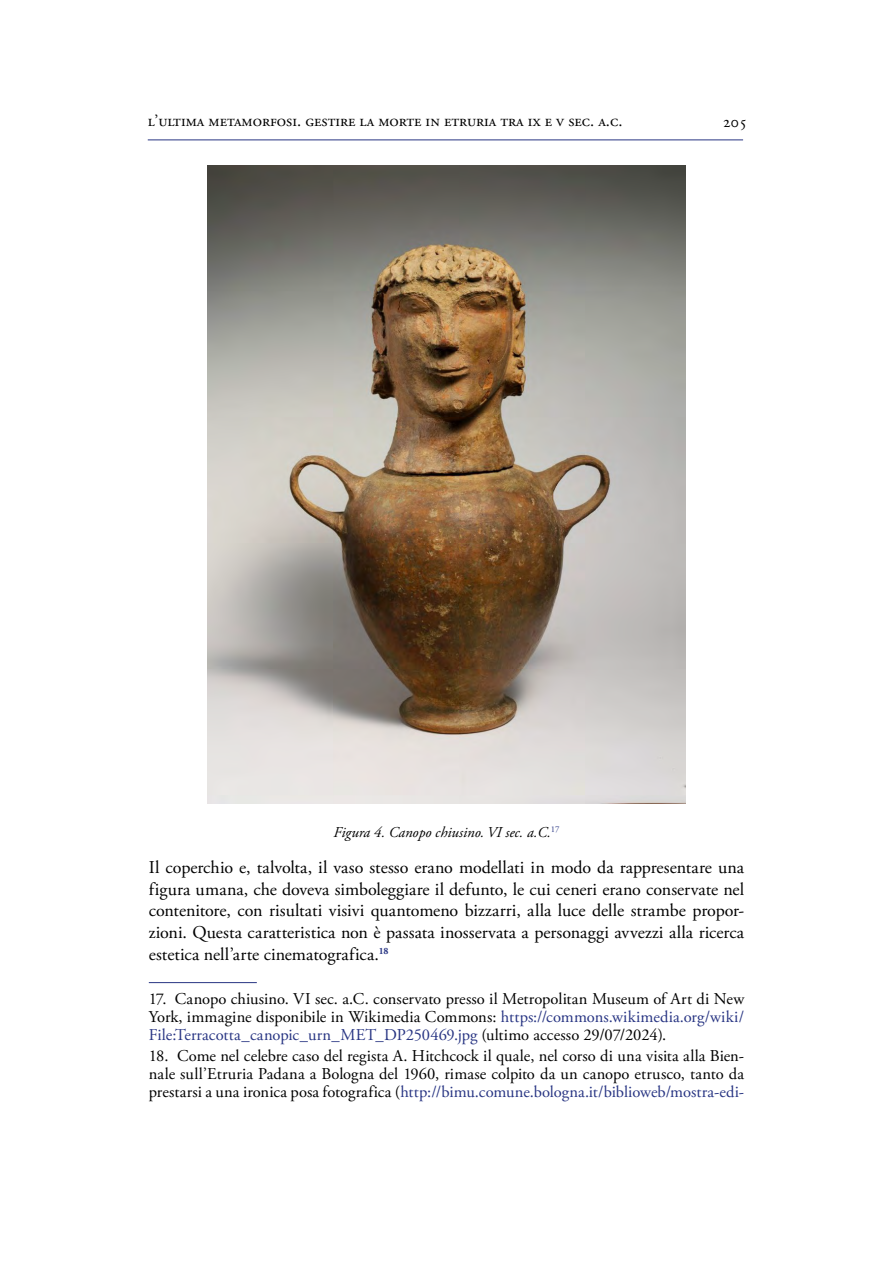
<style>
.page{position:relative;width:893px;height:1263px;background:#fff}
.page>*{position:absolute;margin:0;border:0;box-sizing:border-box;transform-origin:0 0}
.t1{font:18px/21.6px "Adobe Garamond Pro";letter-spacing:.005em;color:#000;text-align:justify}
.t2{font:16.5px/18px "Adobe Garamond Pro";color:#000;text-align:justify}
.t3{font:italic 15px "Adobe Garamond Pro";color:#000}
.s1{color:#283583}
</style>
<div class="page">
<hr style="left:148px;top:140px;width:595px;height:1px;background:#283583">
<img style="left:207px;top:166px;width:479px;height:638px">
<hr style="left:149px;top:982px;width:108px;height:1px;background:#283583">
<p class="t2" style="left:148px;top:112px;width:476px">l’ultima metamorfosi. gestire la morte in etruria tra ix e v sec. a.c.</p>
<p class="t2" style="left:723px;top:113px;width:26px">205</p>
<p class="t3" style="left:334px;top:823px;width:227px">Figura 4. Canopo chiusino. VI sec. a.C.<sup>17</sup></p>
<p class="t1" style="left:149px;top:857px;width:597px">Il coperchio e, talvolta, il vaso stesso erano modellati in modo da rappresentare una figura umana, che doveva simboleggiare il defunto, le cui ceneri erano conservate nel contenitore, con risultati visivi quantomeno bizzarri, alla luce delle strambe propor&shy;zioni. Questa caratteristica non è passata inosservata a personaggi avvezzi alla ricerca estetica nell’arte cinematografica.<sup>18</sup></p>
<p class="t2" style="left:149px;top:990px;width:597px">17. Canopo chiusino. VI sec. a.C. conservato presso il Metropolitan Museum of Art di New York, immagine disponibile in Wikimedia Commons: <span class="s1">https://commons.wikimedia.org/wiki/ File:Terracotta_canopic_urn_MET_DP250469.jpg</span> (ultimo accesso 29/07/2024).</p>
<p class="t2" style="left:149px;top:1047px;width:597px">18. Come nel celebre caso del regista A. Hitchcock il quale, nel corso di una visita alla Bien&shy;nale sull’Etruria Padana a Bologna del 1960, rimase colpito da un canopo etrusco, tanto da prestarsi a una ironica posa fotografica (<span class="s1">http://bimu.comune.bologna.it/biblioweb/mostra-edi-</span></p>
</div>
